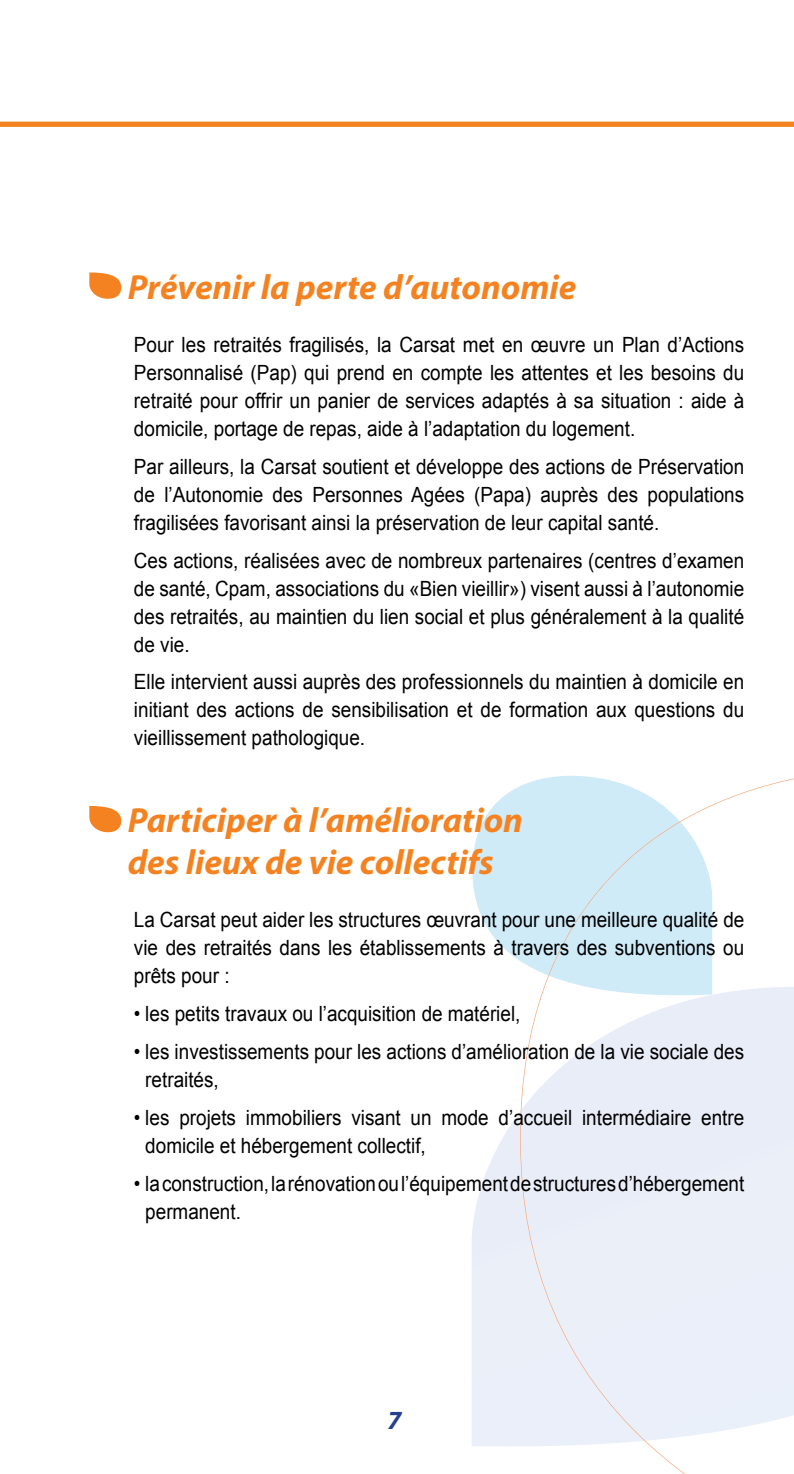
<style>
.page{position:relative;width:794px;height:1474px;background:#fff}
.page>*{position:absolute;margin:0;border:0;box-sizing:border-box;transform-origin:0 0}
.t1{font:italic 700 35px/42px "Myriad Pro";color:#f58220}
.t2{font:italic 700 26.25px "Myriad Pro";color:#25408f}
.t3{font:21px/28px "Arial";color:#000;text-align:justify;scale:.9 1}
</style>
<div class="page">
<svg style="left:472px;top:1107px;width:49px;height:339px;background:#ecf0f9"></svg>
<svg style="left:472px;top:786px;width:49px;height:176px;fill:#cfebf8"></svg>
<svg style="left:521px;top:776px;width:273px;height:697px;fill:#eaeff8"></svg>
<div style="left:520px;top:1109px;width:125px;height:331px;background:#eaeff8"></div>
<div style="left:548px;top:821px;width:132px;height:154px;background:#cfebf8"></div>
<div style="left:0;top:122px;width:794px;height:5px;background:#f58220"></div>
<svg style="left:89px;top:272px;width:32px;height:27px"></svg>
<svg style="left:89px;top:806px;width:32px;height:26px"></svg>
<h1 class="t1" style="left:128px;top:265px;width:450px">Prévenir la perte d’autonomie</h1>
<p class="t3" style="left:134px;top:330px;width:679px">Pour les retraités fragilisés, la Carsat met en œuvre un Plan d’Actions Personnalisé (Pap) qui prend en compte les attentes et les besoins du retraité pour offrir un panier de services adaptés à sa situation : aide à domicile, portage de repas, aide à l’adaptation du logement.</p>
<p class="t3" style="left:134px;top:452px;width:679px">Par ailleurs, la Carsat soutient et développe des actions de Préservation de l’Autonomie des Personnes Agées (Papa) auprès des populations fragilisées favorisant ainsi la préservation de leur capital santé.</p>
<p class="t3" style="left:134px;top:546px;width:679px">Ces actions, réalisées avec de nombreux partenaires (centres d’examen de santé, Cpam, associations du «Bien vieillir») visent aussi à l’autonomie des retraités, au maintien du lien social et plus généralement à la qualité de vie.</p>
<p class="t3" style="left:134px;top:668px;width:679px">Elle intervient aussi auprès des professionnels du maintien à domicile en initiant des actions de sensibilisation et de formation aux questions du vieillissement pathologique.</p>
<h1 class="t1" style="left:128px;top:798px;width:397px">Participer à l’amélioration des lieux de vie collectifs</h1>
<p class="t3" style="left:134px;top:905px;width:679px">La Carsat peut aider les structures œuvrant pour une meilleure qualité de vie des retraités dans les établissements à travers des subventions ou prêts pour :</p>
<p class="t3" style="left:134px;top:999px;width:431px">• les petits travaux ou l’acquisition de matériel,</p>
<p class="t3" style="left:145px;top:1037px;width:667px;text-indent:-11px">• les investissements pour les actions d’amélioration de la vie sociale des retraités,</p>
<p class="t3" style="left:145px;top:1103px;width:667px;text-indent:-11px">• les projets immobiliers visant un mode d’accueil intermédiaire entre domicile et hébergement collectif,</p>
<p class="t3" style="left:145px;top:1169px;width:667px;text-indent:-11px">• la construction, la rénovation ou l’équipement de structures d’hébergement permanent.</p>
<p class="t2" style="left:387px;top:1402px;width:16px">7</p>
</div>
